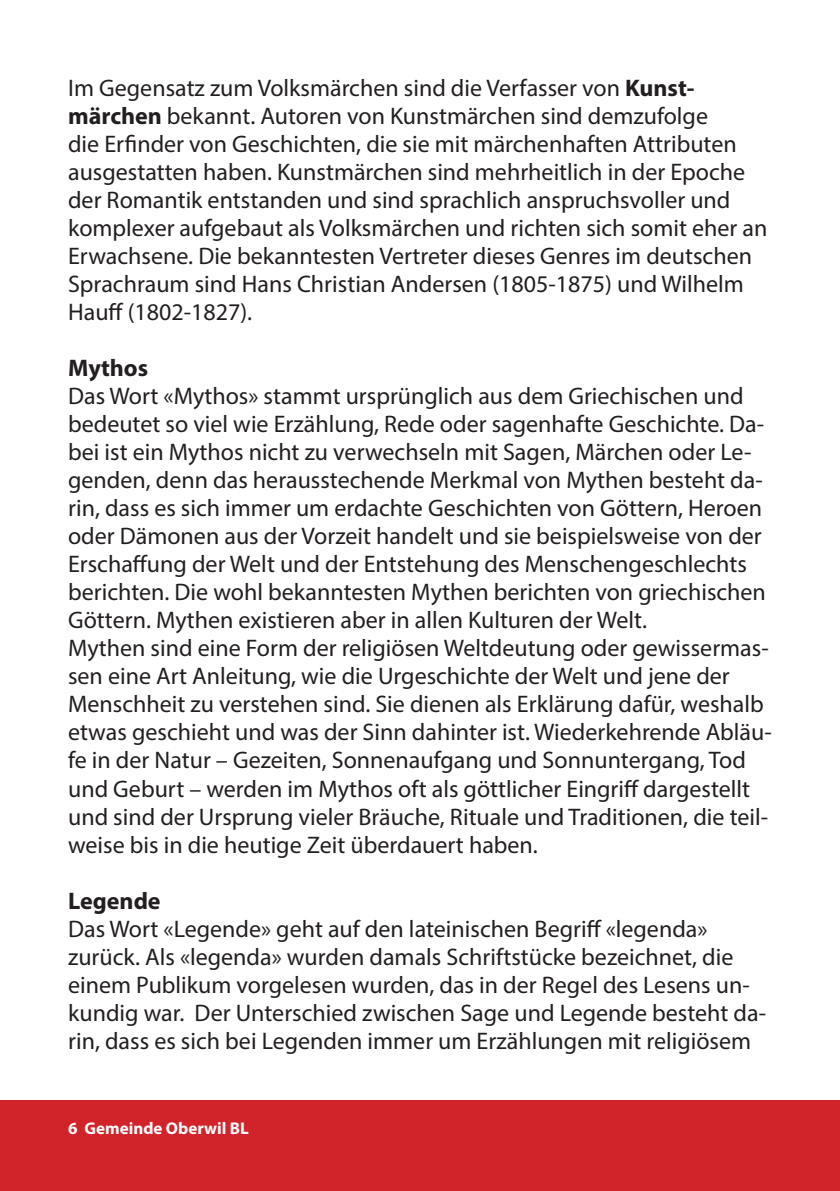
<style>
.page{position:relative;width:840px;height:1191px;background:#fff}
.page>*{position:absolute;margin:0;border:0;box-sizing:border-box;transform-origin:0 0}
.t1{font:24px/28px "Myriad Pro";color:#231f20}
.t2{font:700 24px "Myriad Pro";color:#231f20}
.t3{font:700 17px "Myriad Pro";color:#fff}
.s1{font-weight:700}
</style>
<div class="page">
<div style="left:0;top:1100px;width:839px;height:91px;background:#d1232a"></div>
<p class="t1" style="left:68px;top:74px;width:700px">Im Gegensatz zum Volksmärchen sind die Verfasser von <span class="s1">Kunst&shy;märchen</span> bekannt. Autoren von Kunstmärchen sind demzufolge<br>die Erfinder von Geschichten, die sie mit märchenhaften Attributen ausgestatten haben. Kunstmärchen sind mehrheitlich in der Epoche der Romantik entstanden und sind sprachlich anspruchsvoller und komplexer aufgebaut als Volksmärchen und richten sich somit eher an Erwachsene. Die bekanntesten Vertreter dieses Genres im deutschen Sprachraum sind Hans Christian Andersen (1805-1875) und Wilhelm Hauff (1802-1827).</p>
<p class="t2" style="left:68px;top:352px;width:81px">Mythos</p>
<p class="t1" style="left:68px;top:382px;width:704px">Das Wort «Mythos» stammt ursprünglich aus dem Griechischen und bedeutet so viel wie Erzählung, Rede oder sagenhafte Geschichte. Da&shy;bei ist ein Mythos nicht zu verwechseln mit Sagen, Märchen oder Le&shy;genden, denn das herausstechende Merkmal von Mythen besteht da&shy;rin, dass es sich immer um erdachte Geschichten von Göttern, Heroen oder Dämonen aus der Vorzeit handelt und sie beispielsweise von der Erschaffung der Welt und der Entstehung des Menschengeschlechts berichten. Die wohl bekanntesten Mythen berichten von griechischen Göttern. Mythen existieren aber in allen Kulturen der Welt.<br>Mythen sind eine Form der religiösen Weltdeutung oder gewissermas&shy;sen eine Art Anleitung, wie die Urgeschichte der Welt und jene der Menschheit zu verstehen sind. Sie dienen als Erklärung dafür, weshalb etwas geschieht und was der Sinn dahinter ist. Wiederkehrende Abläu&shy;fe in der Natur – Gezeiten, Sonnenaufgang und Sonnuntergang, Tod und Geburt – werden im Mythos oft als göttlicher Eingriff dargestellt und sind der Ursprung vieler Bräuche, Rituale und Traditionen, die teil&shy;weise bis in die heutige Zeit überdauert haben.</p>
<p class="t2" style="left:68px;top:884px;width:94px">Legende</p>
<p class="t1" style="left:68px;top:914px;width:699px">Das Wort «Legende» geht auf den lateinischen Begriff «legenda» zurück. Als «legenda» wurden damals Schriftstücke bezeichnet, die einem Publikum vorgelesen wurden, das in der Regel des Lesens un&shy;kundig war. Der Unterschied zwischen Sage und Legende besteht da&shy;rin, dass es sich bei Legenden immer um Erzählungen mit religiösem</p>
<p class="t3" style="left:68px;top:1117px;width:182px">6 Gemeinde Oberwil BL</p>
</div>
